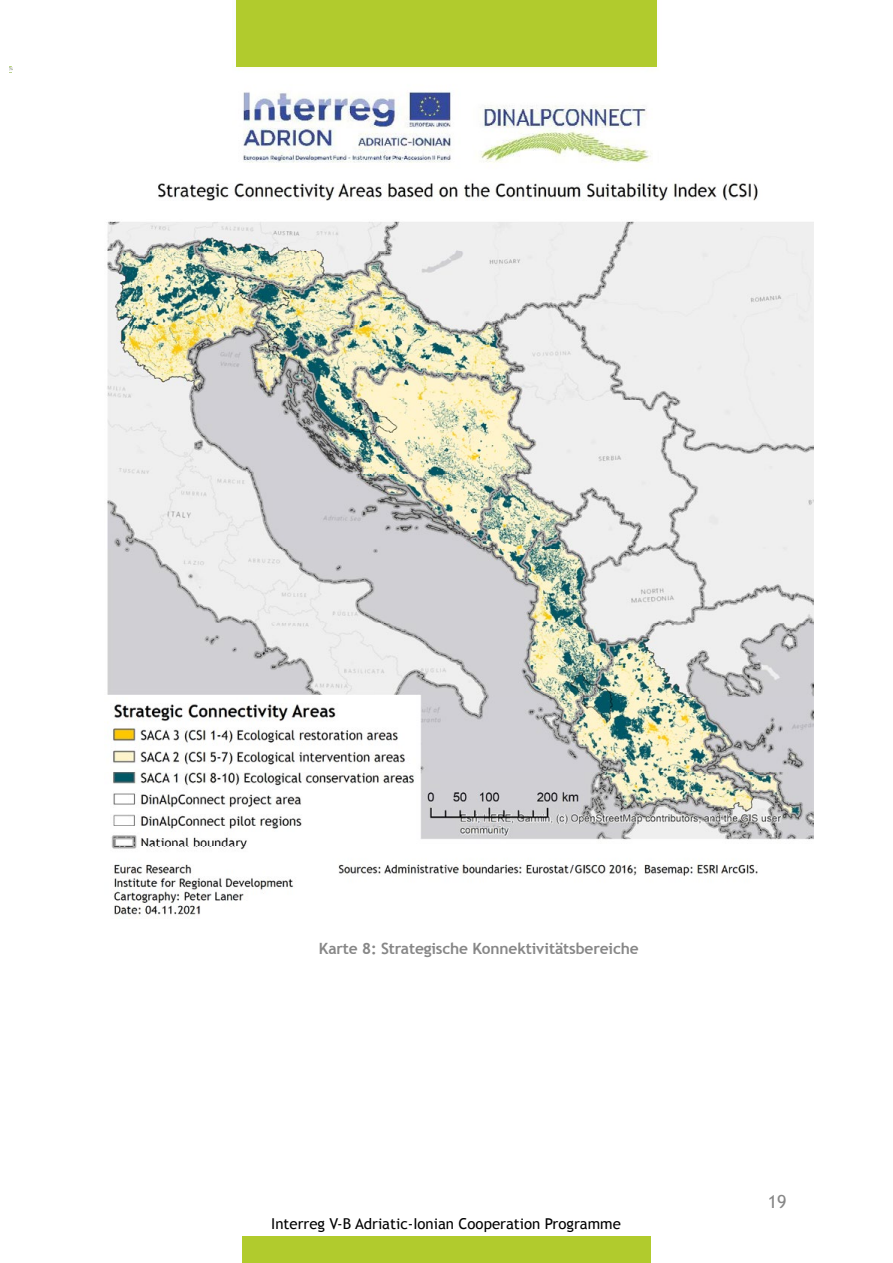
<style>
.page{position:relative;width:893px;height:1263px;background:#fff}
.page>*{position:absolute;margin:0;border:0;box-sizing:border-box;transform-origin:0 0}
.t1{font:18px "Trebuchet MS";color:#878787}
.t2{font:700 15.45px "Trebuchet MS";letter-spacing:-.01em;color:#878787}
.t3{font:700 15.15px "Trebuchet MS";color:#7f7f7f}
.t4{font:15px "Trebuchet MS";color:#000}
</style>
<div class="page">
<img style="left:238px;top:67px;width:413px;height:96px">
<div style="left:236px;top:0;width:421px;height:67px;background:#b1cb2d"></div>
<div style="left:242px;top:1236px;width:409px;height:27px;background:#b1cb2d"></div>
<svg style="left:9px;top:67px;width:4px;height:6px"></svg>
<img style="left:107px;top:183px;width:706px;height:732px">
<p class="t3" style="left:320px;top:939px;width:254px">Map 8: Strategic Connectivity Areas</p>
<p class="t2" style="left:319px;top:939px;width:321px">Karte 8: Strategische Konnektivitätsbereiche</p>
<p class="t4" style="left:271px;top:1215px;width:351px">Interreg V-B Adriatic-Ionian Cooperation Programme</p>
<p class="t1" style="left:768px;top:1191px;width:20px">19</p>
</div>
